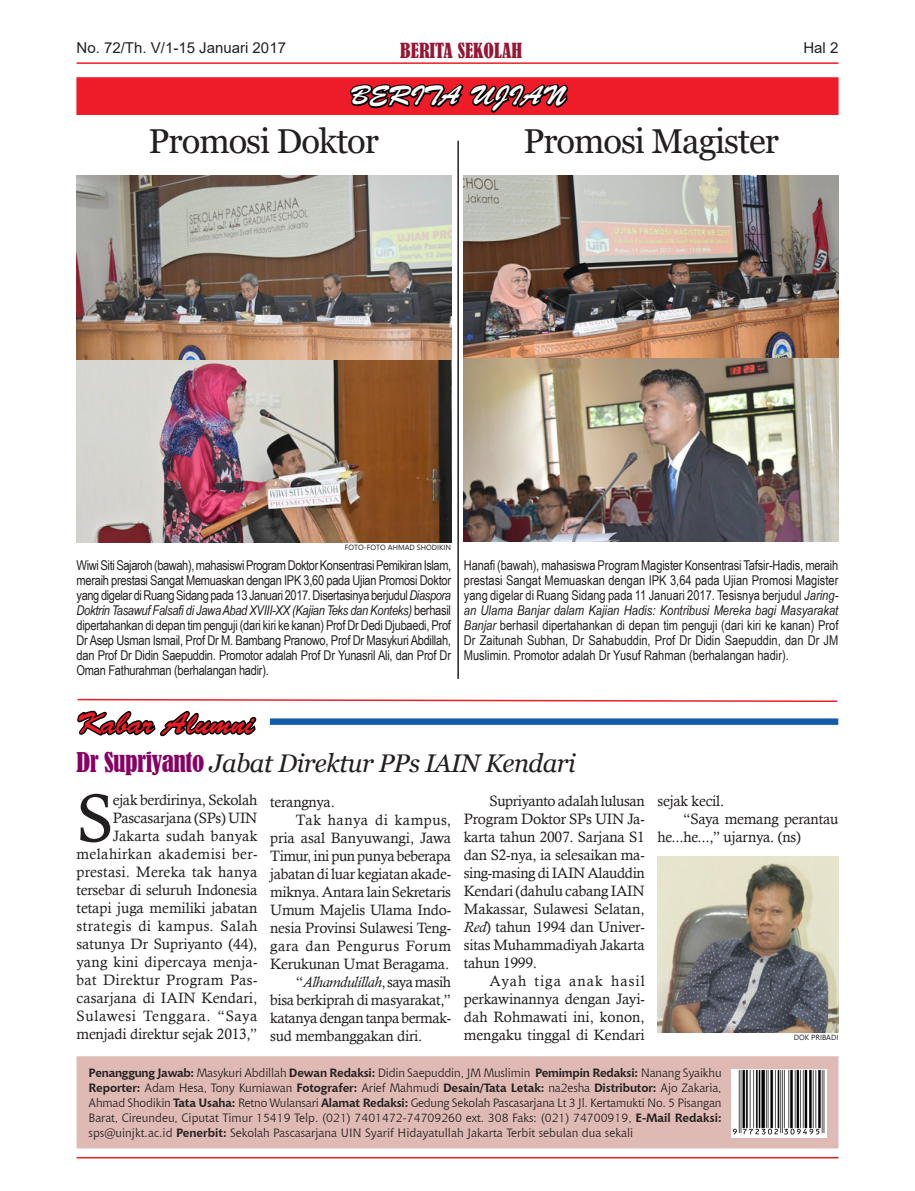
<style>
.page{position:relative;width:915px;height:1191px;background:#fff}
.page>*{position:absolute;margin:0;border:0;box-sizing:border-box;transform-origin:0 0}
.Text_Isi{font:67.35px "Calisto";color:#231f20}
.t1{font:34.5px "Georgia";letter-spacing:-.03em;color:#231f20}
.t2{font:30px "Brush Script Std";color:#ee1c28}
.t3{font:27px "Brush Script Std";color:#fff}
.t4{font:italic 25.5px "Georgia";letter-spacing:-.02em;color:#231f20}
.t5{font:condensed 19.5px "Bernard";color:#971634}
.Text_Isi-2{font:15px/18px "Calisto";letter-spacing:-.015em;color:#231f20;text-align:justify}
.Text_Isi-3{font:15px/18px "Calisto";letter-spacing:.005em;color:#231f20;text-align:right}
.t6{font:15px "Arial";color:#231f20}
.t7{font:13.5px/15px "Arial Narrow";letter-spacing:-.02em;color:#231f20;text-align:justify}
.t8{font:12px/15px "Chianti BT";color:#231f20;text-align:justify}
.t9{font:7.5px "Leelawadee UI";color:#231f20}
.s1{font-style:italic}
.s2{font-family:"Bernard";font-style:normal;font-stretch:condensed;color:#870164}
.s3{font-weight:700}
</style>
<div class="page">
<hr style="left:76px;top:62px;width:762px;height:2px;background:#ee1c28">
<hr style="left:76px;top:1157px;width:762px;height:1px;background:#ee1c28">
<div style="left:76px;top:1056px;width:762px;height:92px;background:#dfb9b4;border:2px solid #dfb9b4"></div>
<img style="left:731px;top:1069px;width:94px;height:68px">
<div style="left:76px;top:77px;width:762px;height:38px;background:#ee1c28;border:1px solid #ee1c28"></div>
<svg style="left:347px;top:84px;width:223px;height:30px"></svg>
<hr style="left:457px;top:141px;width:2px;height:538px;background:#231f20">
<svg style="left:77px;top:633px;width:761px;height:104px"></svg>
<svg style="left:270px;top:718px;width:567px;height:6px;background:#2367b0"></svg>
<img style="left:463px;top:175px;width:375px;height:367px">
<img style="left:77px;top:175px;width:374px;height:367px">
<img style="left:657px;top:856px;width:181px;height:176px">
<p class="t6" style="left:76px;top:38px;width:211px">No. 72/Th. V/1-15 Januari 2017</p>
<h1 class="t5" style="left:400px;top:39px;width:123px">BERITA SEKOLAH</h1>
<p class="t6" style="left:803px;top:38px;width:37px">Hal 2</p>
<h1 class="t3" style="left:350px;top:81px;width:217px">BERITA UJIAN</h1>
<p class="t1" style="left:149px;top:121px;width:232px">Promosi Doktor</p>
<p class="t1" style="left:523px;top:121px;width:257px">Promosi Magister</p>
<p class="t9" style="left:345px;top:542px;width:108px">FOTO-FOTO AHMAD SHODIKIN</p>
<p class="t7" style="left:76px;top:557px;width:376px">Wiwi Siti Sajaroh (bawah), mahasiswi Program Doktor Konsentrasi Pemikiran Islam, meraih prestasi Sangat Memuaskan dengan IPK 3,60 pada Ujian Promosi Doktor yang digelar di Ruang Sidang pada 13 Januari 2017. Disertasinya berjudul <span class="s1">Diaspora Doktrin Tasawuf Falsafi di Jawa Abad XVIII-XX (Kajian Teks dan Konteks)</span> berhasil dipertahankan di depan tim penguji (dari kiri ke kanan) Prof Dr Dedi Djubaedi, Prof Dr Asep Usman Ismail, Prof Dr M. Bambang Pranowo, Prof Dr Masykuri Abdillah, dan Prof Dr Didin Saepuddin. Promotor adalah Prof Dr Yunasril Ali, dan Prof Dr Oman Fathurahman (berhalangan hadir).</p>
<p class="t7" style="left:463px;top:557px;width:376px">Hanafi (bawah), mahasiswa Program Magister Konsentrasi Tafsir-Hadis, meraih prestasi Sangat Memuaskan dengan IPK 3,64 pada Ujian Promosi Magister yang digelar di Ruang Sidang pada 11 Januari 2017. Tesisnya berjudul <span class="s1">Jaring&shy;an Ulama Banjar dalam Kajian Hadis: Kontribusi Mereka bagi Masyarakat Banjar</span> berhasil dipertahankan di depan tim penguji (dari kiri ke kanan) Prof Dr Zaitunah Subhan, Dr Sahabuddin, Prof Dr Didin Saepuddin, dan Dr JM Muslimin. Promotor adalah Dr Yusuf Rahman (berhalangan hadir).</p>
<h1 class="t2" style="left:76px;top:706px;width:179px">Kabar Alumni</h1>
<p class="t4" style="left:76px;top:747px;width:500px"><span class="s2">Dr Supriyanto</span> Jabat Direktur PPs IAIN Kendari</p>
<p class="Text_Isi" style="left:76px;top:779px;width:39px">S</p>
<p class="Text_Isi-3" style="left:76px;top:790px;width:182px">ejak berdirinya, Sekolah<br>Pascasarjana (SPs) UIN<br>Jakarta sudah banyak melahirkan akademisi ber&shy;prestasi. Mereka tak hanya tersebar di seluruh Indonesia tetapi juga memiliki jabatan strategis di kampus. Salah satunya Dr Supriyanto (44), yang kini dipercaya menja&shy;bat Direktur Program Pas&shy;casarjana di IAIN Kendari,<br>Sulawesi Tenggara. “Saya menjadi direktur sejak 2013,”</p>
<p class="Text_Isi-2" style="left:270px;top:792px;width:66px">terangnya.</p>
<p class="Text_Isi-2" style="left:270px;top:810px;width:182px;text-indent:26px">Tak hanya di kampus, pria asal Banyuwangi, Jawa Timur, ini pun punya beberapa jabatan di luar kegiatan akade&shy;miknya. Antara lain Sekretaris Umum Majelis Ulama Indo&shy;nesia Provinsi Sulawesi Teng&shy;gara dan Pengurus Forum Kerukunan Umat Beragama.</p>
<p class="Text_Isi-2" style="left:270px;top:972px;width:182px;text-indent:26px">“<span class="s1">Alhamdulillah</span>, saya masih bisa berkiprah di masyarakat,” katanya dengan tanpa bermak&shy;sud membanggakan diri.</p>
<p class="Text_Isi-2" style="left:463px;top:792px;width:182px;text-indent:26px">Supriyanto adalah lulusan Program Doktor SPs UIN Ja&shy;karta tahun 2007. Sarjana S1 dan S2-nya, ia selesaikan ma&shy;sing-masing di IAIN Alauddin Kendari (dahulu cabang IAIN Makassar, Sulawesi Selatan, <span class="s1">Red</span>) tahun 1994 dan Univer&shy;sitas Muhammadiyah Jakarta tahun 1999.</p>
<p class="Text_Isi-2" style="left:463px;top:972px;width:182px;text-indent:26px">Ayah tiga anak hasil perkawinannya dengan Jayi&shy;dah Rohmawati ini, konon, mengaku tinggal di Kendari</p>
<p class="Text_Isi-2" style="left:657px;top:792px;width:68px">sejak kecil.</p>
<p class="Text_Isi-2" style="left:657px;top:810px;width:182px;text-indent:26px">“Saya memang perantau he...he...,” ujarnya. (ns)</p>
<p class="t9" style="left:793px;top:1032px;width:46px">DOK PRIBADI</p>
<p class="t8" style="left:89px;top:1064px;width:634px"><span class="s3">Penanggung Jawab:</span> Masykuri Abdillah <span class="s3">Dewan Redaksi:</span> Didin Saepuddin, JM Muslimin <span class="s3">Pemimpin Redaksi:</span> Nanang Syaikhu <span class="s3">Reporter:</span> Adam Hesa, Tony Kurniawan <span class="s3">Fotografer:</span> Arief Mahmudi <span class="s3">Desain/Tata Letak:</span> na2esha <span class="s3">Distributor:</span> Ajo Zakaria, Ahmad Shodikin <span class="s3">Tata Usaha:</span> Retno Wulansari <span class="s3">Alamat Redaksi:</span> Gedung Sekolah Pascasarjana Lt 3 Jl. Kertamukti No. 5 Pisangan Barat, Cireundeu, Ciputat Timur 15419 Telp. (021) 7401472-74709260 ext. 308 Faks: (021) 74700919, <span class="s3">E-Mail Redaksi: </span>sps@uinjkt.ac.id <span class="s3">Penerbit:</span> Sekolah Pascasarjana UIN Syarif Hidayatullah Jakarta Terbit sebulan dua sekali</p>
</div>
